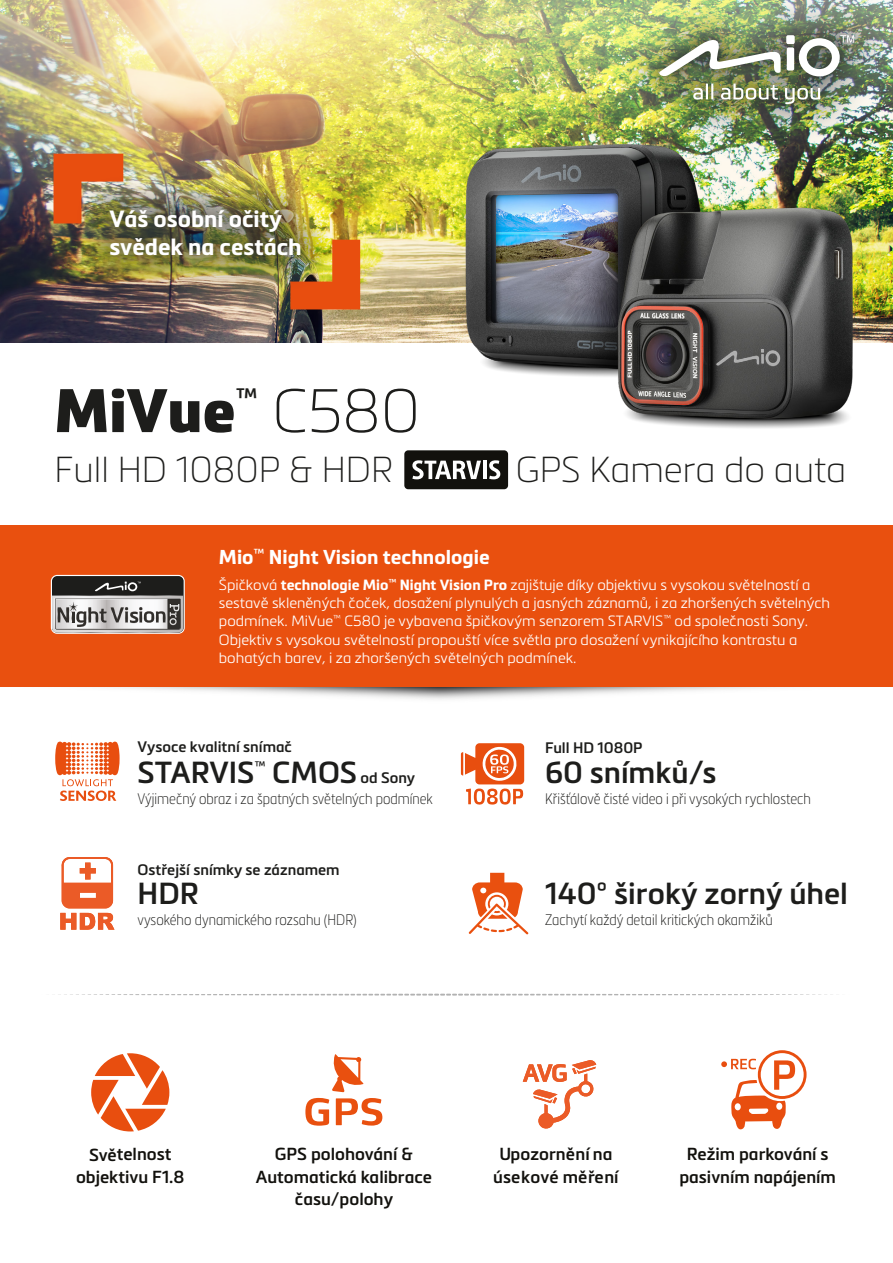
<style>
.page{position:relative;width:893px;height:1263px;background:#fff}
.page>*{position:absolute;margin:0;border:0;box-sizing:border-box;transform-origin:0 0}
.t1{font:900 60.45px "Metronic Pro";color:#1d1d1b}
.t2{font:60.45px "Metronic Pro Air";color:#1d1d1b}
.t3{font:35.55px "Metronic Pro Air";color:#1d1d1b}
.t4{font:600 30px "Metronic Pro";color:#1d1d1b}
.t5{font:700 23.4px "Metronic Pro";color:#1d1d1b}
.t6{font:700 23.1px/27.8px "Metronic Pro";color:#fff}
.t7{font:700 19.8px "Metronic Pro";color:#fff}
.t8{font:600 17.25px/22.4px "Metronic Pro";color:#12110d;text-align:center}
.t9{font:15px "Metronic Pro Air Condensed";color:#1d1d1b}
.t10{font:600 15px "Metronic Pro";color:#1d1d1b}
.t11{font:300 14.55px/18.3px "Metronic Pro";color:#fff}
.t12{font:600 12.3px "Metronic Pro";color:#1d1d1b}
.s1{font-weight:700}
.s2{font-size:30px}
</style>
<div class="page">
<img style="left:0;top:0;width:893px;height:339px">
<img style="left:604px;top:0;width:289px;height:160px">
<img style="left:637px;top:12px;width:240px;height:42px">
<img style="left:656px;top:35px;width:198px;height:19px">
<svg style="left:58px;top:994px;width:775px;height:2px"></svg>
<svg style="left:469px;top:873px;width:59px;height:61px"></svg>
<div style="left:404px;top:450px;width:104px;height:39px;background:#12110d;border-radius:4px"></div>
<svg style="left:412px;top:460px;width:18px;height:19px"></svg>
<img style="left:104px;top:687px;width:681px;height:13px">
<div style="left:0;top:525px;width:893px;height:162px;background:#e9500f"></div>
<svg style="left:51px;top:575px;width:134px;height:59px;background:#8a8886"></svg>
<img style="left:430px;top:54px;width:458px;height:436px">
<svg style="left:55px;top:742px;width:65px;height:59px"></svg>
<svg style="left:461px;top:743px;width:63px;height:62px"></svg>
<div style="left:54px;top:154px;width:69px;height:69px;background:#e84e0f"></div>
<img style="left:69px;top:170px;width:476px;height:214px">
<img style="left:87px;top:185px;width:457px;height:198px">
<svg style="left:523px;top:1060px;width:73px;height:69px"></svg>
<div style="left:758px;top:1050px;width:48px;height:49px;border:3px solid #e84e0f;border-radius:50%"></div>
<svg style="left:721px;top:1059px;width:74px;height:71px"></svg>
<svg style="left:332px;top:1054px;width:31px;height:38px"></svg>
<svg style="left:305px;top:1098px;width:24px;height:28px"></svg>
<svg style="left:336px;top:1098px;width:46px;height:27px"></svg>
<svg style="left:91px;top:1053px;width:78px;height:78px"></svg>
<svg style="left:60px;top:857px;width:54px;height:73px"></svg>
<h3 class="t6" style="left:109px;top:205px;width:194px">Váš osobní očitý svědek na cestách</h3>
<h1 class="t1" style="left:54px;top:375px;width:182px">MiVue</h1>
<h3 class="t5" style="left:235px;top:382px;width:24px">™</h3>
<h1 class="t2" style="left:272px;top:369px;width:149px">C580</h1>
<h2 class="t3" style="left:54px;top:445px;width:340px">Full HD 1080P &amp; HDR</h2>
<h2 class="t3" style="left:516px;top:445px;width:332px">GPS Kamera do auta</h2>
<h3 class="t7" style="left:219px;top:544px;width:272px">Mio<sup>™</sup> Night Vision technologie</h3>
<p class="t11" style="left:219px;top:575px;width:613px">Špičková <span class="s1">technologie Mio</span><sup>™</sup> <span class="s1">Night Vision Pro</span> zajištuje díky objektivu s vysokou světelností a sestavě skleněných čoček, dosažení plynulých a jasných záznamů, i za zhoršených světelných podmínek. MiVue<sup>™</sup> C580 je vybavena špičkovým senzorem STARVIS<sup>™</sup> od společnosti Sony.<br>Objektiv s vysokou světelností propouští více světla pro dosažení vynikajícího kontrastu a bohatých barev, i za zhoršených světelných podmínek.</p>
<p class="t10" style="left:138px;top:738px;width:156px">Vysoce kvalitní snímač</p>
<h3 class="t4" style="left:138px;top:753px;width:118px">STARVIS</h3>
<p class="t12" style="left:254px;top:758px;width:13px">™</p>
<p class="t10" style="left:272px;top:768px;width:144px"><span class="s2">CMOS</span> od Sony</p>
<p class="t9" style="left:138px;top:788px;width:297px">Výjimečný obraz i za špatných světelných podmínek</p>
<p class="t10" style="left:138px;top:860px;width:204px">Ostřejší snímky se záznamem</p>
<h3 class="t4" style="left:138px;top:874px;width:63px">HDR</h3>
<p class="t9" style="left:138px;top:909px;width:221px">vysokého dynamického rozsahu (HDR)</p>
<p class="t10" style="left:545px;top:738px;width:99px">Full HD 1080P</p>
<h3 class="t4" style="left:545px;top:753px;width:173px">60 snímků/s</h3>
<p class="t9" style="left:545px;top:788px;width:267px">Křišťálově čisté video i při vysokých rychlostech</p>
<h3 class="t4" style="left:545px;top:875px;width:304px">140° široký zorný úhel</h3>
<p class="t9" style="left:545px;top:909px;width:229px">Zachytí každý detail kritických okamžiků</p>
<p class="t8" style="left:76px;top:1143px;width:110px">Světelnost objektivu F1.8</p>
<p class="t8" style="left:256px;top:1143px;width:178px">GPS polohování &amp;<br>Automatická kalibrace času/polohy</p>
<p class="t8" style="left:493px;top:1143px;width:127px">Upozornění na úsekové měření</p>
<p class="t8" style="left:679px;top:1143px;width:158px">Režim parkování s pasivním napájením</p>
</div>
